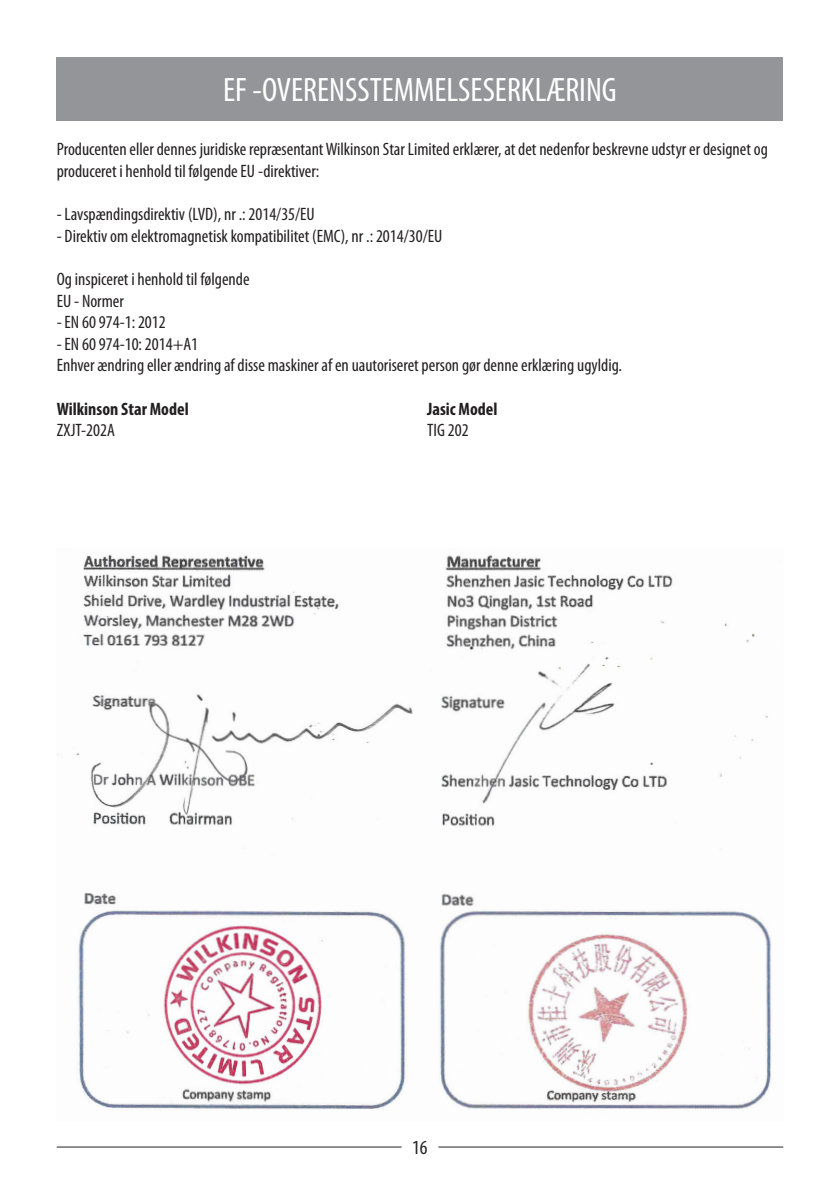
<style>
.page{position:relative;width:840px;height:1191px;background:#fff}
.page>*{position:absolute;margin:0;border:0;box-sizing:border-box;transform-origin:0 0}
.Table_RIght{font:condensed 34px "Myriad Pro";color:#fff}
.t1{font:condensed 20px "Myriad Pro";color:#231f20}
.Table_RIght-2{font:condensed 18px/21.6px "Myriad Pro";color:#231f20}
.Table_RIght-3{font:700 condensed 18px "Myriad Pro";color:#231f20}
</style>
<div class="page">
<hr style="left:57px;top:1146px;width:344px;height:1px;background:#231f20">
<hr style="left:438px;top:1146px;width:344px;height:1px;background:#231f20">
<img style="left:76px;top:554px;width:695px;height:556px">
<div style="left:57px;top:57px;width:725px;height:63px;background:#939598"></div>
<p class="Table_RIght" style="left:223px;top:70px;width:395px">EF -OVERENSSTEMMELSESERKLÆRING</p>
<p class="Table_RIght-2" style="left:57px;top:138px;width:712px">Producenten eller dennes juridiske repræsentant Wilkinson Star Limited erklærer, at det nedenfor beskrevne udstyr er designet og produceret i henhold til følgende EU -direktiver:</p>
<p class="Table_RIght-2" style="left:57px;top:203px;width:259px">- Lavspændingsdirektiv (LVD), nr .: 2014/35/EU</p>
<p class="Table_RIght-2" style="left:57px;top:225px;width:387px">- Direktiv om elektromagnetisk kompatibilitet (EMC), nr .: 2014/30/EU</p>
<p class="Table_RIght-2" style="left:57px;top:268px;width:194px">Og inspiceret i henhold til følgende</p>
<p class="Table_RIght-2" style="left:57px;top:289px;width:69px">EU - Normer</p>
<p class="Table_RIght-2" style="left:57px;top:311px;width:110px">- EN 60 974-1: 2012</p>
<p class="Table_RIght-2" style="left:57px;top:333px;width:143px">- EN 60 974-10: 2014+A1</p>
<p class="Table_RIght-2" style="left:57px;top:354px;width:566px">Enhver ændring eller ændring af disse maskiner af en uautoriseret person gør denne erklæring ugyldig.</p>
<p class="Table_RIght-3" style="left:57px;top:397px;width:133px">Wilkinson Star Model</p>
<p class="Table_RIght-3" style="left:427px;top:397px;width:72px">Jasic Model</p>
<p class="Table_RIght-2" style="left:57px;top:419px;width:60px">ZXJT-202A</p>
<p class="Table_RIght-2" style="left:427px;top:419px;width:43px">TIG 202</p>
<p class="t1" style="left:412px;top:1134px;width:17px">16</p>
</div>
